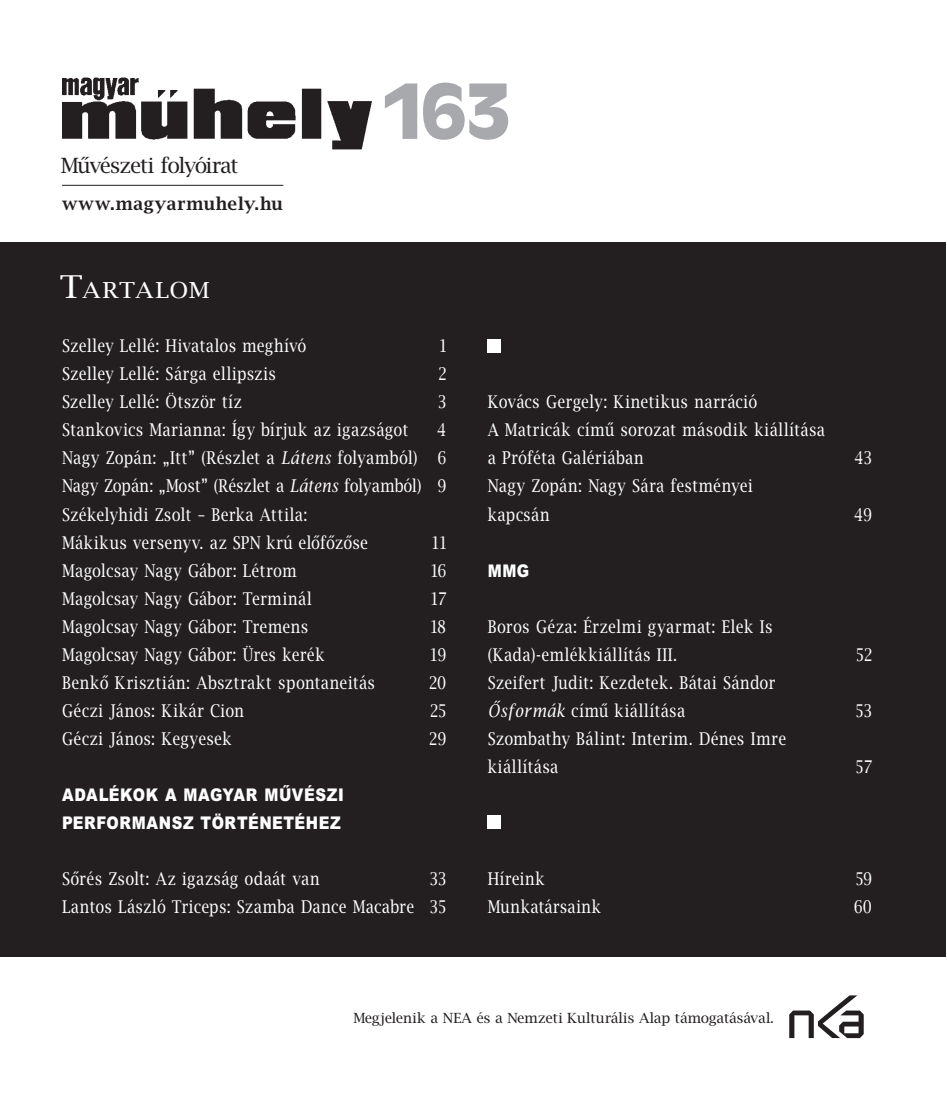
<style>
.page{position:relative;width:947px;height:1101px;background:#fff}
.page>*{position:absolute;margin:0;border:0;box-sizing:border-box;transform-origin:0 0}
.t1{font:73.5px "Antique Olive Blk PFL";color:#a8a9ad}
.t2{font:22.05px "Lucida Bright PFL";letter-spacing:.075em;color:#fff;scale:1.1 1}
.t3{font:21px "Lucida Bright PFL";letter-spacing:-.015em;color:#231f20}
.t4{font:17.5px/28px "Lucida Bright PFL";letter-spacing:.065em;color:#fff;scale:.85 1}
.t5{font:17.5px/28px "Arial Blk PFL";letter-spacing:.06em;color:#fff;scale:.85 1}
.t6{font:700 17.5px "Lucida Bright Dm PFL";letter-spacing:.05em;color:#231f20}
.t7{font:14px "Lucida Bright PFL";letter-spacing:.03em;color:#231f20}
.s1{font-size:31.5px}
.s2{font-style:italic}
</style>
<div class="page">
<div style="left:0;top:242px;width:945px;height:714px;background:#231f20"></div>
<img style="left:62px;top:77px;width:310px;height:73px">
<div style="left:487px;top:339px;width:14px;height:13px;background:#fff"></div>
<div style="left:487px;top:815px;width:14px;height:13px;background:#fff"></div>
<hr style="left:62px;top:185px;width:221px;height:1px;background:#231f20">
<svg style="left:789px;top:995px;width:74px;height:43px"></svg>
<p class="t3" style="left:61px;top:157px;width:179px">Mûvészeti folyóirat</p>
<p class="t6" style="left:62px;top:197px;width:222px">www.magyarmuhely.hu</p>
<p class="t2" style="left:60px;top:280px;width:136px"><span class="s1">T</span>ARTALOM</p>
<h1 class="t1" style="left:381px;top:82px;width:131px">163</h1>
<p class="t4" style="left:62px;top:334px;width:288px">Szelley Lellé: Hivatalos meghívó</p>
<p class="t4" style="left:438px;top:334px;width:10px">1</p>
<p class="t4" style="left:62px;top:362px;width:253px">Szelley Lellé: Sárga ellipszis</p>
<p class="t4" style="left:438px;top:362px;width:10px">2</p>
<p class="t4" style="left:62px;top:390px;width:213px">Szelley Lellé: Ötször tíz</p>
<p class="t4" style="left:437px;top:390px;width:11px">3</p>
<p class="t4" style="left:62px;top:418px;width:408px">Stankovics Marianna: Így bírjuk az igazságot</p>
<p class="t4" style="left:62px;top:418px;width:452px;text-indent:375px">4<br>Nagy Zopán: „Itt” (Részlet a <span class="s2">Látens</span> folyamból) 6<br>Nagy Zopán: „Most” (Részlet a <span class="s2">Látens</span> folyamból) 9<br>Székelyhidi Zsolt – Berka Attila:<br>Mákikus versenyv. az SPN krú előfőzőse</p>
<p class="t4" style="left:431px;top:530px;width:18px">11</p>
<p class="t4" style="left:62px;top:558px;width:277px">Magolcsay Nagy Gábor: Létrom</p>
<p class="t4" style="left:430px;top:558px;width:20px">16</p>
<p class="t4" style="left:62px;top:586px;width:294px">Magolcsay Nagy Gábor: Terminál</p>
<p class="t4" style="left:430px;top:586px;width:19px">17</p>
<p class="t4" style="left:62px;top:614px;width:291px">Magolcsay Nagy Gábor: Tremens</p>
<p class="t4" style="left:429px;top:614px;width:20px">18</p>
<p class="t4" style="left:62px;top:642px;width:310px">Magolcsay Nagy Gábor: Üres kerék</p>
<p class="t4" style="left:429px;top:642px;width:20px">19</p>
<p class="t4" style="left:62px;top:670px;width:369px">Benkő Krisztián: Absztrakt spontaneitás</p>
<p class="t4" style="left:429px;top:670px;width:21px">20</p>
<p class="t4" style="left:62px;top:698px;width:215px">Géczi János: Kikár Cion</p>
<p class="t4" style="left:430px;top:698px;width:20px">25</p>
<p class="t4" style="left:62px;top:726px;width:201px">Géczi János: Kegyesek</p>
<p class="t4" style="left:429px;top:726px;width:21px">29</p>
<p class="t5" style="left:62px;top:782px;width:332px">ADALÉKOK A MAGYAR MŰVÉSZI<br>PERFORMANSZ TÖRTÉNETÉHEZ</p>
<p class="t4" style="left:487px;top:390px;width:397px">Kovács Gergely: Kinetikus narráció<br>A Matricák című sorozat második kiállítása a Próféta Galériában</p>
<p class="t4" style="left:487px;top:474px;width:313px">Nagy Zopán: Nagy Sára festményei kapcsán</p>
<p class="t5" style="left:487px;top:558px;width:50px">MMG</p>
<p class="t4" style="left:487px;top:614px;width:336px">Boros Géza: Érzelmi gyarmat: Elek Is (Kada)-emlékkiállítás III.</p>
<p class="t4" style="left:487px;top:670px;width:339px">Szeifert Judit: Kezdetek. Bátai Sándor<br><span class="s2">Ősformák</span> című kiállítása</p>
<p class="t4" style="left:487px;top:726px;width:352px">Szombathy Bálint: Interim. Dénes Imre kiállítása</p>
<p class="t4" style="left:854px;top:446px;width:21px">43</p>
<p class="t4" style="left:854px;top:502px;width:22px">49</p>
<p class="t4" style="left:855px;top:642px;width:20px">52</p>
<p class="t4" style="left:855px;top:698px;width:20px">53</p>
<p class="t4" style="left:855px;top:754px;width:20px">57</p>
<p class="t4" style="left:62px;top:866px;width:304px">Sőrés Zsolt: Az igazság odaát van</p>
<p class="t4" style="left:62px;top:866px;width:452px;text-align:right">33<br>Lantos László Triceps: Szamba Dance Macabre 35</p>
<p class="t4" style="left:487px;top:866px;width:68px">Híreink</p>
<p class="t4" style="left:855px;top:866px;width:21px">59</p>
<p class="t4" style="left:487px;top:894px;width:135px">Munkatársaink</p>
<p class="t4" style="left:853px;top:894px;width:22px">60</p>
<p class="t7" style="left:353px;top:1012px;width:421px">Megjelenik a NEA és a Nemzeti Kulturális Alap támogatásával.</p>
</div>
